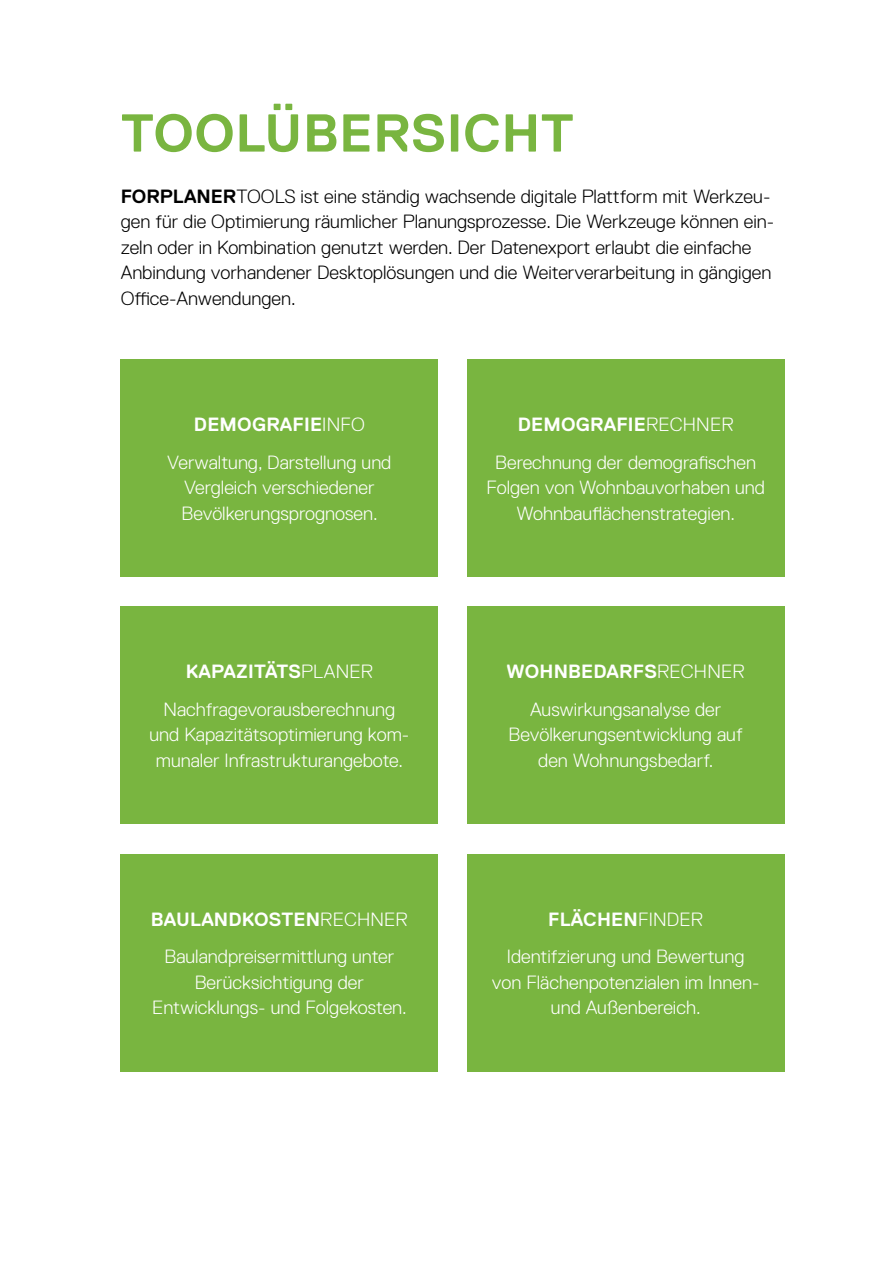
<style>
.page{position:relative;width:893px;height:1263px;background:#fff}
.page>*{position:absolute;margin:0;border:0;box-sizing:border-box;transform-origin:0 0}
.t1{font:700 53.25px "Replica Pro";letter-spacing:.01em;color:#79b540}
.t2{font:300 19.2px/37.7px "Replica Pro";color:#fff;text-align:center}
.t3{font:300 19.2px/25.5px "Replica Pro";color:#000}
.s1{font-weight:700}
</style>
<div class="page">
<div style="left:121px;top:606px;width:317px;height:218px;background:#79b540"></div>
<div style="left:121px;top:359px;width:317px;height:217px;background:#79b540"></div>
<div style="left:121px;top:854px;width:317px;height:217px;background:#79b540"></div>
<div style="left:467px;top:854px;width:317px;height:217px;background:#79b540"></div>
<div style="left:467px;top:606px;width:317px;height:218px;background:#79b540"></div>
<div style="left:467px;top:359px;width:317px;height:217px;background:#79b540"></div>
<hr style="left:892px;top:0;width:1px;height:1263px;background:#000">
<p class="t1" style="left:121px;top:104px;width:454px">TOOLÜBERSICHT</p>
<p class="t3" style="left:121px;top:183px;width:655px"><span class="s1">FORPLANER</span>TOOLS ist eine ständig wachsende digitale Plattform mit Werkzeu&shy;gen für die Optimierung räumlicher Planungsprozesse. Die Werkzeuge können ein&shy;zeln oder in Kombination genutzt werden. Der Datenexport erlaubt die einfache Anbindung vorhandener Desktoplösungen und die Weiterverarbeitung in gängigen Office-Anwendungen.</p>
<p class="t2" style="left:167px;top:405px;width:226px"><span class="s1">DEMOGRAFIE</span>INFO<br>Verwaltung, Darstellung und</p>
<p class="t2" style="left:181px;top:475px;width:198px;line-height:25.5px;text-align:left">Vergleich verschiedener<br>Bevölkerungsprognosen.</p>
<p class="t2" style="left:163px;top:653px;width:233px"><span class="s1">KAPAZITÄTS</span>PLANER<br>Nachfragevorausberechnung</p>
<p class="t2" style="left:149px;top:722px;width:261px;line-height:25.5px">und Kapazitätsoptimierung kom&shy;munaler Infrastrukturangebote.</p>
<p class="t2" style="left:151px;top:900px;width:258px"><span class="s1">BAULANDKOSTEN</span>RECHNER<br>Baulandpreisermittlung unter</p>
<p class="t2" style="left:152px;top:969px;width:256px;line-height:25.5px">Berücksichtigung der<br>Entwicklungs- und Folgekosten.</p>
<p class="t2" style="left:495px;top:405px;width:262px"><span class="s1">DEMOGRAFIE</span>RECHNER<br>Berechnung der demografischen</p>
<p class="t2" style="left:486px;top:475px;width:280px;line-height:25.5px">Folgen von Wohnbauvorhaben und<br>Wohnbauflächenstrategien.</p>
<p class="t2" style="left:507px;top:653px;width:240px"><span class="s1">WOHNBEDARFS</span>RECHNER<br>Auswirkungsanalyse der</p>
<p class="t2" style="left:509px;top:722px;width:236px;line-height:25.5px">Bevölkerungsentwicklung auf den Wohnungsbedarf.</p>
<p class="t2" style="left:507px;top:900px;width:239px"><span class="s1">FLÄCHEN</span>FINDER<br>Identifzierung und Bewertung</p>
<p class="t2" style="left:492px;top:969px;width:269px;line-height:25.5px">von Flächenpotenzialen im Innen&shy;und Außenbereich.</p>
</div>
